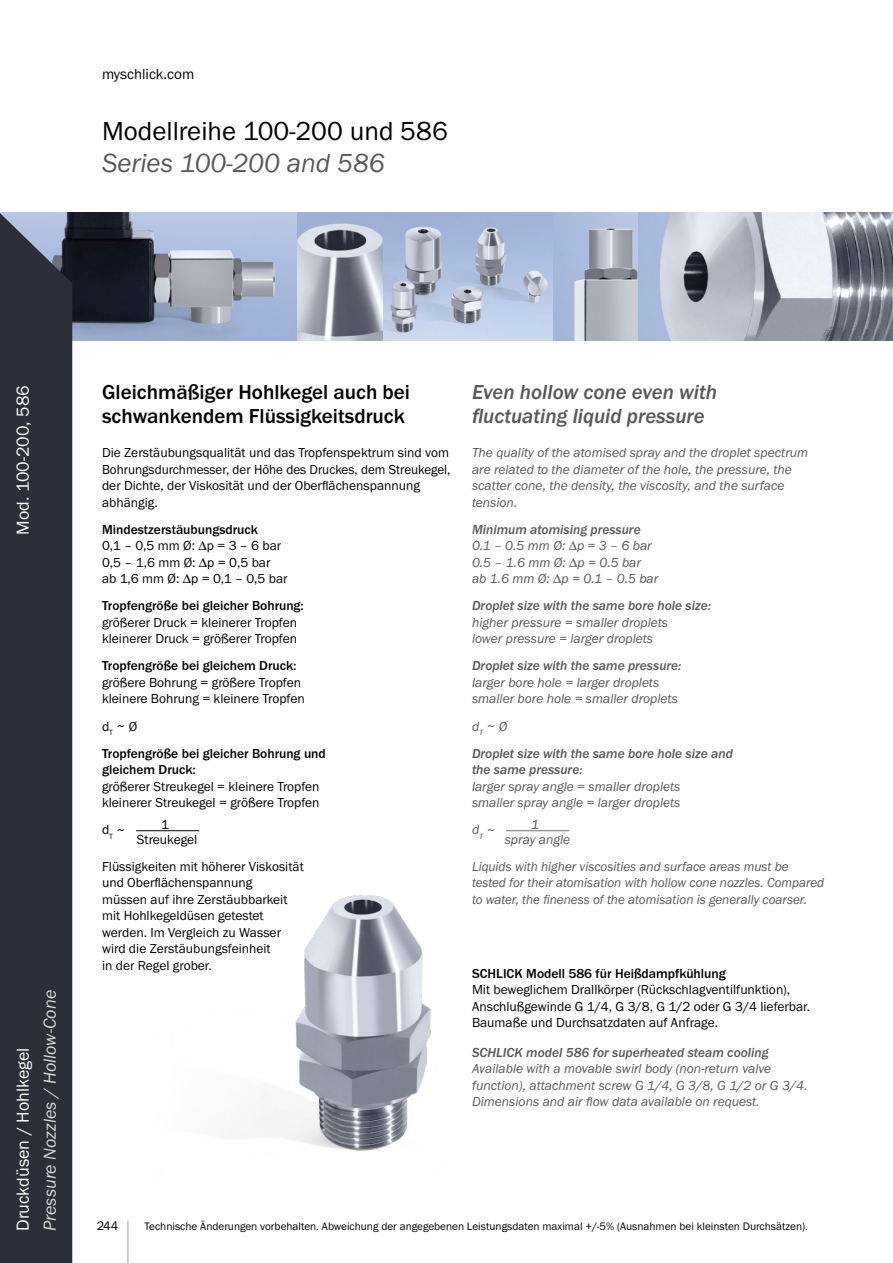
<style>
.page{position:relative;width:893px;height:1263px;background:#fff}
.page>*{position:absolute;margin:0;border:0;box-sizing:border-box;transform-origin:0 0}
.t1{font:27px "Franklin Gothic Itc T";color:#000}
.t2{font:italic 27px "Franklin Gothic Itc T";color:#575756}
.t3{font:500 21px/24px "Franklin Gothic Itc T";color:#000}
.t4{font:italic 500 21px/24px "Franklin Gothic Itc T";color:#575756}
.t5{font:18px "Franklin Gothic Itc T";color:#fff}
.t6{font:italic 18px "Franklin Gothic Itc T";color:#dadada}
.t7{font:15px "Franklin Gothic Itc T";color:#000}
.t8{font:13.5px/16.5px "Franklin Gothic Itc T";color:#000}
.t9{font:italic 13.5px/16.5px "Franklin Gothic Itc T";color:#575756}
.t10{font:italic 500 13.5px/27.2px "Franklin Gothic Itc T";color:#575756}
.t11{font:500 13.5px/27.2px "Franklin Gothic Itc T";color:#000}
.t12{font:12.75px "Franklin Gothic Itc T";color:#000}
.t13{font:11.25px "Franklin Gothic Itc T";color:#000}
.s1{font-weight:400}
</style>
<div class="page">
<img style="left:234px;top:895px;width:198px;height:256px">
<hr style="left:136px;top:830px;width:63px;height:1px;background:#000">
<hr style="left:506px;top:830px;width:63px;height:1px;background:#706f6f">
<img style="left:72px;top:213px;width:821px;height:127px">
<div style="left:0;top:212px;width:72px;height:1051px;background:#2c2e39"></div>
<hr style="left:128px;top:1220px;width:1px;height:43px;background:#9d9d9c">
<p class="t7" style="left:102px;top:65px;width:94px">myschlick.com</p>
<h1 class="t1" style="left:102px;top:115px;width:347px">Modellreihe 100-200 und 586</h1>
<h1 class="t2" style="left:102px;top:147px;width:284px">Series 100-200 and 586</h1>
<h3 class="t5" style="left:12px;top:535px;width:151px;rotate:-90deg">Mod. 100-200, 586</h3>
<h3 class="t5" style="left:12px;top:1231px;width:185px;rotate:-90deg">Druckdüsen / Hohlkegel</h3>
<h3 class="t6" style="left:39px;top:1231px;width:242px;rotate:-90deg">Pressure Nozzles / Hollow-Cone</h3>
<h2 class="t3" style="left:102px;top:380px;width:310px">Gleichmäßiger Hohlkegel auch bei schwankendem Flüssigkeitsdruck</h2>
<h2 class="t4" style="left:472px;top:380px;width:247px">Even hollow cone even with fluctuating liquid pressure</h2>
<p class="t8" style="left:102px;top:444px;width:350px">Die Zerstäubungsqualität und das Tropfenspektrum sind vom Bohrungsdurchmesser, der Höhe des Druckes, dem Streukegel, der Dichte, der Viskosität und der Oberflächenspannung abhängig.</p>
<p class="t11" style="left:102px;top:515px;width:157px">Mindestzerstäubungsdruck</p>
<p class="t8" style="left:102px;top:537px;width:187px">0,1 – 0,5 mm Ø: Δp = 3 – 6 bar<br>0,5 – 1,6 mm Ø: Δp = 0,5 bar ab 1,6 mm Ø: Δp = 0,1 – 0,5 bar</p>
<p class="t11" style="left:102px;top:592px;width:203px">Tropfengröße bei gleicher Bohrung:</p>
<p class="t8" style="left:102px;top:614px;width:196px">größerer Druck = kleinerer Tropfen kleinerer Druck = größerer Tropfen</p>
<p class="t11" style="left:102px;top:652px;width:196px">Tropfengröße bei gleichem Druck:</p>
<p class="t8" style="left:102px;top:674px;width:204px">größere Bohrung = größere Tropfen kleinere Bohrung = kleinere Tropfen</p>
<p class="t11" style="left:102px;top:712px;width:225px"><span class="s1">d</span><sub>T</sub> <span class="s1">~ Ø<br></span>Tropfengröße bei gleicher Bohrung und</p>
<p class="t11" style="left:102px;top:756px;width:95px">gleichem Druck:</p>
<p class="t8" style="left:102px;top:778px;width:219px">größerer Streukegel = kleinere Tropfen kleinerer Streukegel = größere Tropfen</p>
<p class="t8" style="left:102px;top:824px;width:25px">d<sub>T</sub> ~</p>
<p class="t8" style="left:102px;top:857px;width:203px">Flüssigkeiten mit höherer Viskosität und Oberflächenspannung<br>müssen auf ihre Zerstäubbarkeit mit Hohlkegeldüsen getestet werden. Im Vergleich zu Wasser wird die Zerstäubungsfeinheit<br>in der Regel grober.</p>
<p class="t8" style="left:161px;top:816px;width:9px">1</p>
<p class="t8" style="left:137px;top:831px;width:62px">Streukegel</p>
<p class="t9" style="left:472px;top:444px;width:338px">The quality of the atomised spray and the droplet spectrum are related to the diameter of the hole, the pressure, the scatter cone, the density, the viscosity, and the surface tension.</p>
<p class="t10" style="left:472px;top:515px;width:170px">Minimum atomising pressure</p>
<p class="t9" style="left:472px;top:537px;width:188px">0.1 – 0.5 mm Ø: Δp = 3 – 6 bar<br>0.5 – 1.6 mm Ø: Δp = 0.5 bar ab 1.6 mm Ø: Δp = 0.1 – 0.5 bar</p>
<p class="t10" style="left:472px;top:592px;width:241px">Droplet size with the same bore hole size:</p>
<p class="t9" style="left:472px;top:614px;width:198px">higher pressure = smaller droplets lower pressure = larger droplets</p>
<p class="t10" style="left:472px;top:652px;width:211px">Droplet size with the same pressure:</p>
<p class="t9" style="left:472px;top:674px;width:207px">larger bore hole = larger droplets smaller bore hole = smaller droplets</p>
<p class="t10" style="left:472px;top:712px;width:262px"><span class="s1">d</span><sub>T</sub> <span class="s1">~ Ø<br></span>Droplet size with the same bore hole size and</p>
<p class="t10" style="left:472px;top:756px;width:112px">the same pressure:</p>
<p class="t9" style="left:472px;top:778px;width:210px">larger spray angle = smaller droplets smaller spray angle = larger droplets</p>
<p class="t9" style="left:472px;top:824px;width:25px">d<sub>T</sub> ~</p>
<p class="t9" style="left:472px;top:857px;width:354px">Liquids with higher viscosities and surface areas must be tested for their atomisation with hollow cone nozzles. Compared to water, the fineness of the atomisation is generally coarser.</p>
<p class="t9" style="left:531px;top:816px;width:9px">1</p>
<p class="t9" style="left:505px;top:831px;width:67px">spray angle</p>
<p class="t11" style="left:472px;top:960px;width:255px">SCHLICK Modell 586 für Heißdampfkühlung</p>
<p class="t8" style="left:472px;top:981px;width:340px">Mit beweglichem Drallkörper (Rückschlagventilfunktion),<br>Anschlußgewinde G 1/4, G 3/8, G 1/2 oder G 3/4 lieferbar.<br>Baumaße und Durchsatzdaten auf Anfrage.</p>
<p class="t10" style="left:472px;top:1038px;width:298px">SCHLICK model 586 for superheated steam cooling</p>
<p class="t9" style="left:472px;top:1060px;width:337px">Available with a movable swirl body (non-return valve function), attachment screw G 1/4, G 3/8, G 1/2 or G 3/4.<br>Dimensions and air flow data available on request.</p>
<p class="t12" style="left:96px;top:1219px;width:24px">244</p>
<p class="t13" style="left:145px;top:1220px;width:665px">Technische Änderungen vorbehalten. Abweichung der angegebenen Leistungsdaten maximal +/-5% (Ausnahmen bei kleinsten Durchsätzen).</p>
</div>
